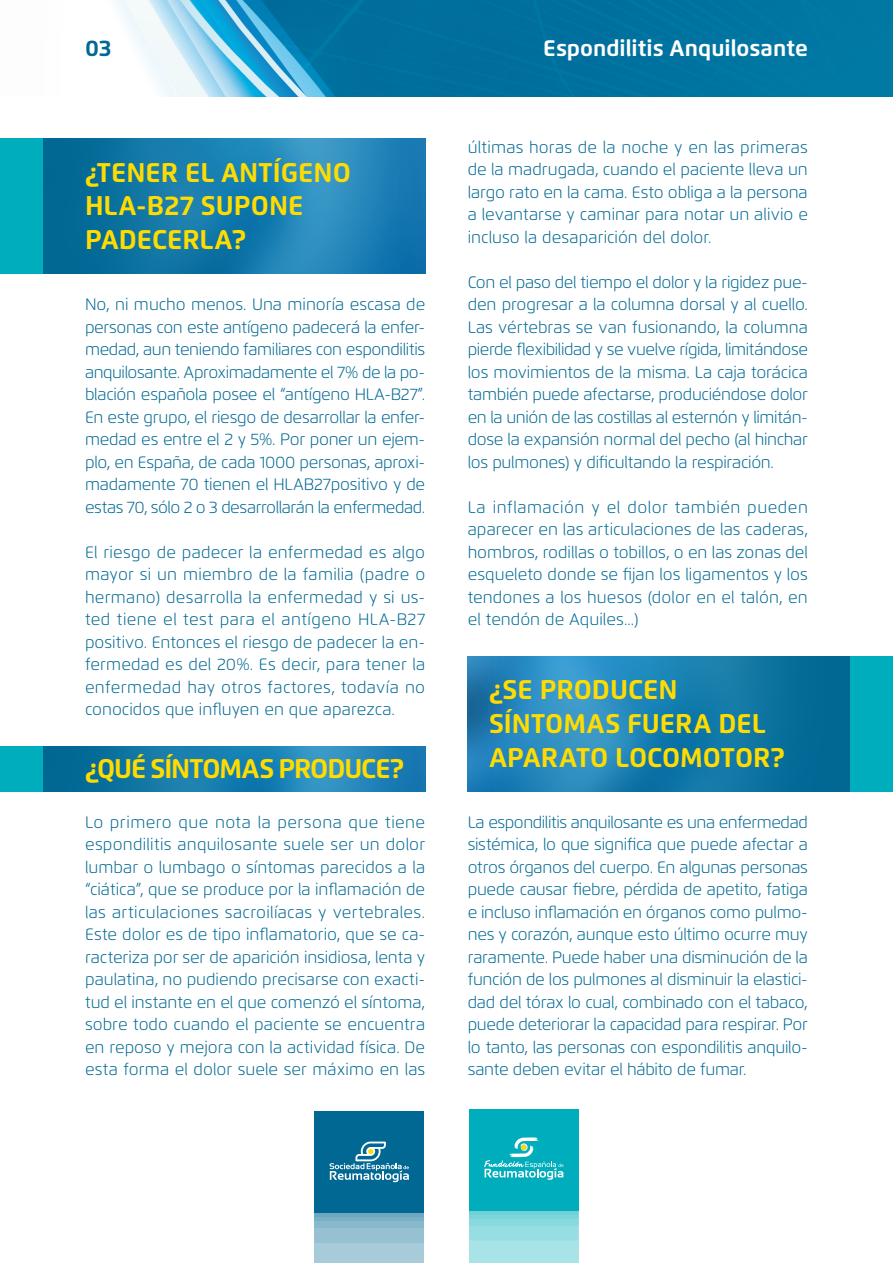
<style>
.page{position:relative;width:893px;height:1263px;background:#fff}
.page>*{position:absolute;margin:0;border:0;box-sizing:border-box;transform-origin:0 0}
.t1{font:700 27px/33.8px "Flexo";color:#ffdc01}
.t2{font:700 27px "Flexo";letter-spacing:-.04em;color:#ffdc01}
.t3{font:700 22.5px "Flexo";color:#fff}
.t4{font:700 22.5px "Flexo";color:#006893}
.Cuerpo_de_texto_-bas{font:300 16.5px/22.5px "Flexo";color:#006893;text-align:justify}
</style>
<div class="page">
<img style="left:115px;top:0;width:778px;height:96px">
<div style="left:314px;top:1112px;width:110px;height:101px;background:#006893"></div>
<div style="left:314px;top:1213px;width:110px;height:50px;background:#a7cbd9"></div>
<div style="left:314px;top:1213px;width:110px;height:30px;background:#96c1d2"></div>
<div style="left:314px;top:1213px;width:110px;height:15px;background:#87b8cb"></div>
<div style="left:314px;top:1213px;width:110px;height:8px;background:#79b0c5"></div>
<hr style="left:314px;top:1213px;width:110px;height:4px;background:#6da8c0">
<svg style="left:330px;top:1141px;width:79px;height:41px"></svg>
<div style="left:469px;top:1109px;width:110px;height:102px;background:#00adbc"></div>
<div style="left:469px;top:1211px;width:110px;height:52px;background:#a7e3e7"></div>
<div style="left:469px;top:1211px;width:110px;height:29px;background:#96dee2"></div>
<div style="left:469px;top:1211px;width:110px;height:15px;background:#87d9de"></div>
<svg style="left:469px;top:1214px;width:109px;height:5px"></svg>
<svg style="left:469px;top:1211px;width:109px;height:3px"></svg>
<svg style="left:484px;top:1137px;width:80px;height:43px"></svg>
<div style="left:0;top:139px;width:43px;height:135px;background:#00adbc"></div>
<img style="left:43px;top:139px;width:382px;height:135px">
<div style="left:0;top:746px;width:43px;height:45px;background:#00adbc"></div>
<img style="left:43px;top:746px;width:382px;height:45px">
<div style="left:850px;top:656px;width:43px;height:135px;background:#00adbc"></div>
<img style="left:468px;top:656px;width:382px;height:135px">
<h2 class="t4" style="left:85px;top:34px;width:28px">03</h2>
<h2 class="t3" style="left:543px;top:34px;width:266px">Espondilitis Anquilosante</h2>
<p class="t1" style="left:85px;top:155px;width:267px">¿TENER EL ANTÍGENO<br>HLA-B27 SUPONE<br>PADECERLA?</p>
<p class="Cuerpo_de_texto_-bas" style="left:85px;top:293px;width:342px">No, ni mucho menos. Una minoría escasa de personas con este antígeno padecerá la enfer&shy;medad, aun teniendo familiares con espondilitis anquilosante. Aproximadamente el 7% de la po&shy;blación española posee el “antígeno HLA-B27”.<br>En este grupo, el riesgo de desarrollar la enfer&shy;medad es entre el 2 y 5%. Por poner un ejem&shy;plo, en España, de cada 1000 personas, aproxi&shy;madamente 70 tienen el HLAB27positivo y de estas 70, sólo 2 o 3 desarrollarán la enfermedad.</p>
<p class="Cuerpo_de_texto_-bas" style="left:85px;top:541px;width:342px">El riesgo de padecer la enfermedad es algo mayor si un miembro de la familia (padre o hermano) desarrolla la enfermedad y si us&shy;ted tiene el test para el antígeno HLA-B27 positivo. Entonces el riesgo de padecer la en&shy;fermedad es del 20%. Es decir, para tener la enfermedad hay otros factores, todavía no conocidos que influyen en que aparezca.</p>
<p class="t2" style="left:85px;top:752px;width:320px">¿QUÉ SÍNTOMAS PRODUCE?</p>
<p class="Cuerpo_de_texto_-bas" style="left:85px;top:811px;width:342px">Lo primero que nota la persona que tiene espondilitis anquilosante suele ser un dolor lumbar o lumbago o síntomas parecidos a la “ciática”, que se produce por la inflamación de las articulaciones sacroilíacas y vertebrales.<br>Este dolor es de tipo inflamatorio, que se ca&shy;racteriza por ser de aparición insidiosa, lenta y paulatina, no pudiendo precisarse con exacti&shy;tud el instante en el que comenzó el síntoma, sobre todo cuando el paciente se encuentra en reposo y mejora con la actividad física. De esta forma el dolor suele ser máximo en las</p>
<p class="Cuerpo_de_texto_-bas" style="left:468px;top:136px;width:342px">últimas horas de la noche y en las primeras de la madrugada, cuando el paciente lleva un largo rato en la cama. Esto obliga a la persona a levantarse y caminar para notar un alivio e incluso la desaparición del dolor.</p>
<p class="Cuerpo_de_texto_-bas" style="left:468px;top:271px;width:342px">Con el paso del tiempo el dolor y la rigidez pue&shy;den progresar a la columna dorsal y al cuello.<br>Las vértebras se van fusionando, la columna pierde flexibilidad y se vuelve rígida, limitándose los movimientos de la misma. La caja torácica también puede afectarse, produciéndose dolor en la unión de las costillas al esternón y limitán&shy;dose la expansión normal del pecho (al hinchar los pulmones) y dificultando la respiración.</p>
<p class="Cuerpo_de_texto_-bas" style="left:468px;top:496px;width:342px">La inflamación y el dolor también pueden aparecer en las articulaciones de las caderas, hombros, rodillas o tobillos, o en las zonas del esqueleto donde se fijan los ligamentos y los tendones a los huesos (dolor en el talón, en el tendón de Aquiles...)</p>
<p class="t1" style="left:489px;top:673px;width:297px">¿SE PRODUCEN<br>SÍNTOMAS FUERA DEL<br>APARATO LOCOMOTOR?</p>
<p class="Cuerpo_de_texto_-bas" style="left:468px;top:811px;width:342px">La espondilitis anquilosante es una enfermedad sistémica, lo que significa que puede afectar a otros órganos del cuerpo. En algunas personas puede causar fiebre, pérdida de apetito, fatiga e incluso inflamación en órganos como pulmo&shy;nes y corazón, aunque esto último ocurre muy raramente. Puede haber una disminución de la función de los pulmones al disminuir la elastici&shy;dad del tórax lo cual, combinado con el tabaco, puede deteriorar la capacidad para respirar. Por lo tanto, las personas con espondilitis anquilo&shy;sante deben evitar el hábito de fumar.</p>
</div>
